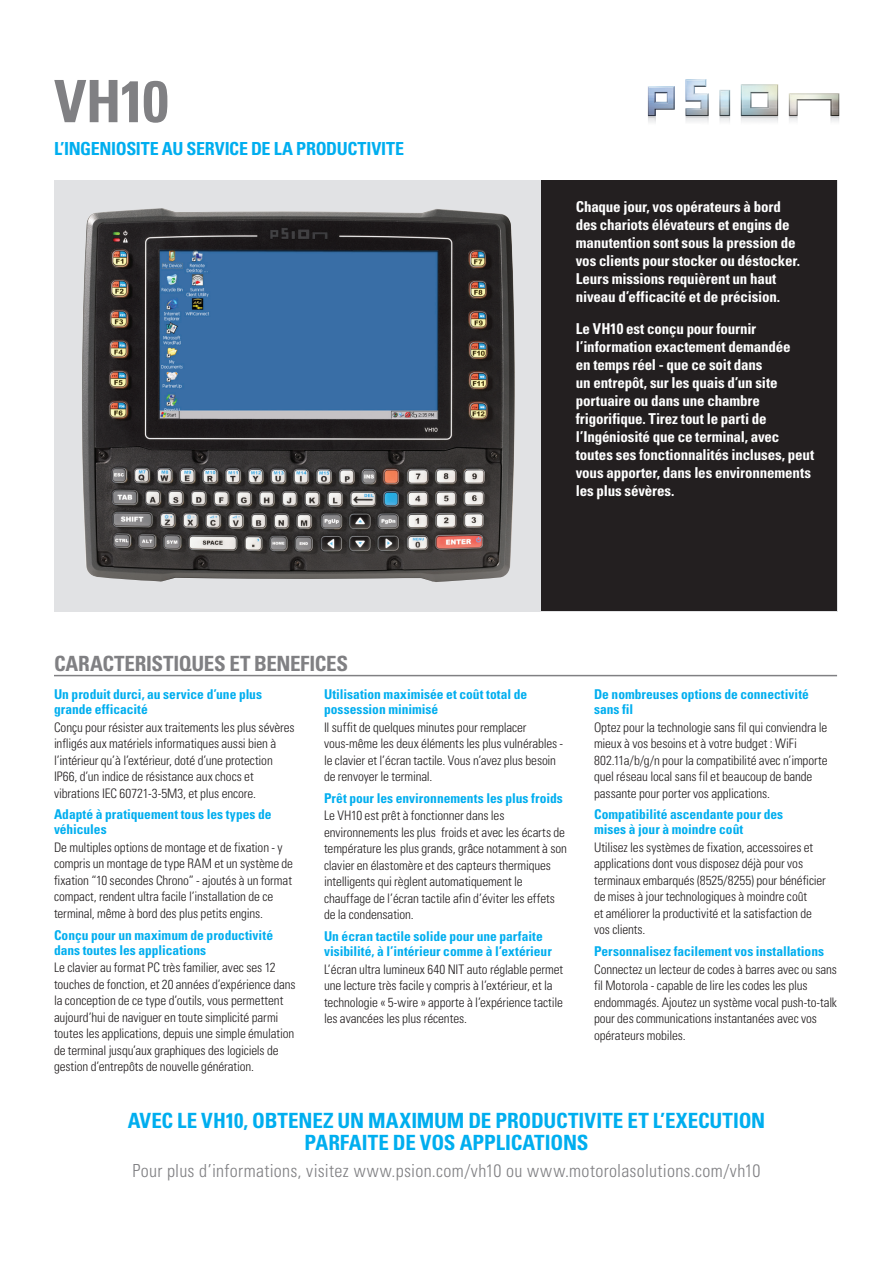
<style>
.page{position:relative;width:893px;height:1263px;background:#fff}
.page>*{position:absolute;margin:0;border:0;box-sizing:border-box;transform-origin:0 0}
.t1{font:700 condensed 58.5px "Univers";color:#808083}
.t2{font:700 condensed 21px/22.5px "Univers";letter-spacing:-.005em;color:#00aeef;text-align:center}
.t3{font:700 condensed 21px "Univers";letter-spacing:-.015em;color:#808083}
.t4{font:300 condensed 18px "Univers";letter-spacing:.02em;color:#808083}
.t5{font:700 condensed 18px "Univers";letter-spacing:-.02em;color:#00aeef}
.t6{font:700 condensed 15px/18px "Univers";letter-spacing:-.01em;color:#fff}
.t7{font:700 condensed 13.5px/15px "Univers";color:#00aeef}
.t8{font:300 condensed 13.2px/16.5px "Univers";letter-spacing:-.01em;color:#231f20}
</style>
<div class="page">
<div style="left:54px;top:180px;width:783px;height:431px;background:#e1e2e4"></div>
<img style="left:82px;top:208px;width:433px;height:374px">
<div style="left:541px;top:180px;width:296px;height:431px;background:#231f20"></div>
<hr style="left:54px;top:675px;width:783px;height:1px;background:#808083">
<img style="left:648px;top:79px;width:191px;height:44px">
<h1 class="t1" style="left:54px;top:65px;width:116px">VH10</h1>
<h3 class="t5" style="left:54px;top:138px;width:352px">L’INGENIOSITE AU SERVICE DE LA PRODUCTIVITE</h3>
<p class="t6" style="left:576px;top:198px;width:226px">Chaque jour, vos opérateurs à bord des chariots élévateurs et engins de manutention sont sous la pression de vos clients pour stocker ou déstocker.<br>Leurs missions requièrent un haut niveau d’efficacité et de précision.</p>
<p class="t6" style="left:576px;top:319px;width:240px">Le VH10 est conçu pour fournir l’information exactement demandée<br>en temps réel - que ce soit dans<br>un entrepôt, sur les quais d’un site portuaire ou dans une chambre frigorifique. Tirez tout le parti de l’Ingéniosité que ce terminal, avec toutes ses fonctionnalités incluses, peut vous apporter, dans les environnements les plus sévères.</p>
<h2 class="t3" style="left:54px;top:651px;width:296px">CARACTERISTIQUES ET BENEFICES</h2>
<p class="t7" style="left:54px;top:686px;width:210px">Un produit durci, au service d’une plus grande efficacité</p>
<p class="t8" style="left:54px;top:719px;width:242px">Conçu pour résister aux traitements les plus sévères infligés aux matériels informatiques aussi bien à l’intérieur qu’à l’extérieur, doté d’une protection IP66, d’un indice de résistance aux chocs et vibrations IEC 60721-3-5M3, et plus encore.</p>
<p class="t7" style="left:54px;top:807px;width:219px">Adapté à pratiquement tous les types de véhicules</p>
<p class="t8" style="left:54px;top:839px;width:241px">De multiples options de montage et de fixation - y compris un montage de type RAM et un système de fixation “10 secondes Chrono” - ajoutés à un format compact, rendent ultra facile l’installation de ce terminal, même à bord des plus petits engins.</p>
<p class="t7" style="left:54px;top:927px;width:221px">Conçu pour un maximum de productivité dans toutes les applications</p>
<p class="t8" style="left:54px;top:959px;width:243px">Le clavier au format PC très familier, avec ses 12 touches de fonction, et 20 années d’expérience dans la conception de ce type d’outils, vous permettent aujourd’hui de naviguer en toute simplicité parmi toutes les applications, depuis une simple émulation de terminal jusqu’aux graphiques des logiciels de gestion d’entrepôts de nouvelle génération.</p>
<p class="t7" style="left:324px;top:686px;width:205px">Utilisation maximisée et coût total de possession minimisé</p>
<p class="t8" style="left:324px;top:719px;width:241px">Il suffit de quelques minutes pour remplacer vous-même les deux éléments les plus vulnérables - le clavier et l’écran tactile. Vous n’avez plus besoin de renvoyer le terminal.</p>
<p class="t7" style="left:324px;top:790px;width:240px">Prêt pour les environnements les plus froids</p>
<p class="t8" style="left:324px;top:807px;width:244px">Le VH10 est prêt à fonctionner dans les environnements les plus froids et avec les écarts de température les plus grands, grâce notamment à son clavier en élastomère et des capteurs thermiques intelligents qui règlent automatiquement le chauffage de l’écran tactile afin d’éviter les effets de la condensation.</p>
<p class="t7" style="left:324px;top:929px;width:229px">Un écran tactile solide pour une parfaite visibilité, à l’intérieur comme à l’extérieur</p>
<p class="t8" style="left:324px;top:961px;width:241px">L’écran ultra lumineux 640 NIT auto réglable permet une lecture très facile y compris à l’extérieur, et la technologie « 5-wire » apporte à l’expérience tactile les avancées les plus récentes.</p>
<p class="t7" style="left:594px;top:686px;width:216px">De nombreuses options de connectivité sans fil</p>
<p class="t8" style="left:594px;top:719px;width:235px">Optez pour la technologie sans fil qui conviendra le mieux à vos besoins et à votre budget : WiFi 802.11a/b/g/n pour la compatibilité avec n’importe quel réseau local sans fil et beaucoup de bande passante pour porter vos applications.</p>
<p class="t7" style="left:594px;top:807px;width:191px">Compatibilité ascendante pour des mises à jour à moindre coût</p>
<p class="t8" style="left:594px;top:839px;width:233px">Utilisez les systèmes de fixation, accessoires et applications dont vous disposez déjà pour vos terminaux embarqués (8525/8255) pour bénéficier de mises à jour technologiques à moindre coût<br>et améliorer la productivité et la satisfaction de vos clients.</p>
<p class="t7" style="left:594px;top:944px;width:232px">Personnalisez facilement vos installations</p>
<p class="t8" style="left:594px;top:961px;width:245px">Connectez un lecteur de codes à barres avec ou sans fil Motorola - capable de lire les codes les plus endommagés. Ajoutez un système vocal push-to-talk pour des communications instantanées avec vos opérateurs mobiles.</p>
<h2 class="t2" style="left:128px;top:1109px;width:639px">AVEC LE VH10, OBTENEZ UN MAXIMUM DE PRODUCTIVITE ET L’EXECUTION<br>PARFAITE DE VOS APPLICATIONS</h2>
<h3 class="t4" style="left:132px;top:1159px;width:629px">Pour plus d’informations, visitez www.psion.com/vh10 ou www.motorolasolutions.com/vh10</h3>
</div>
